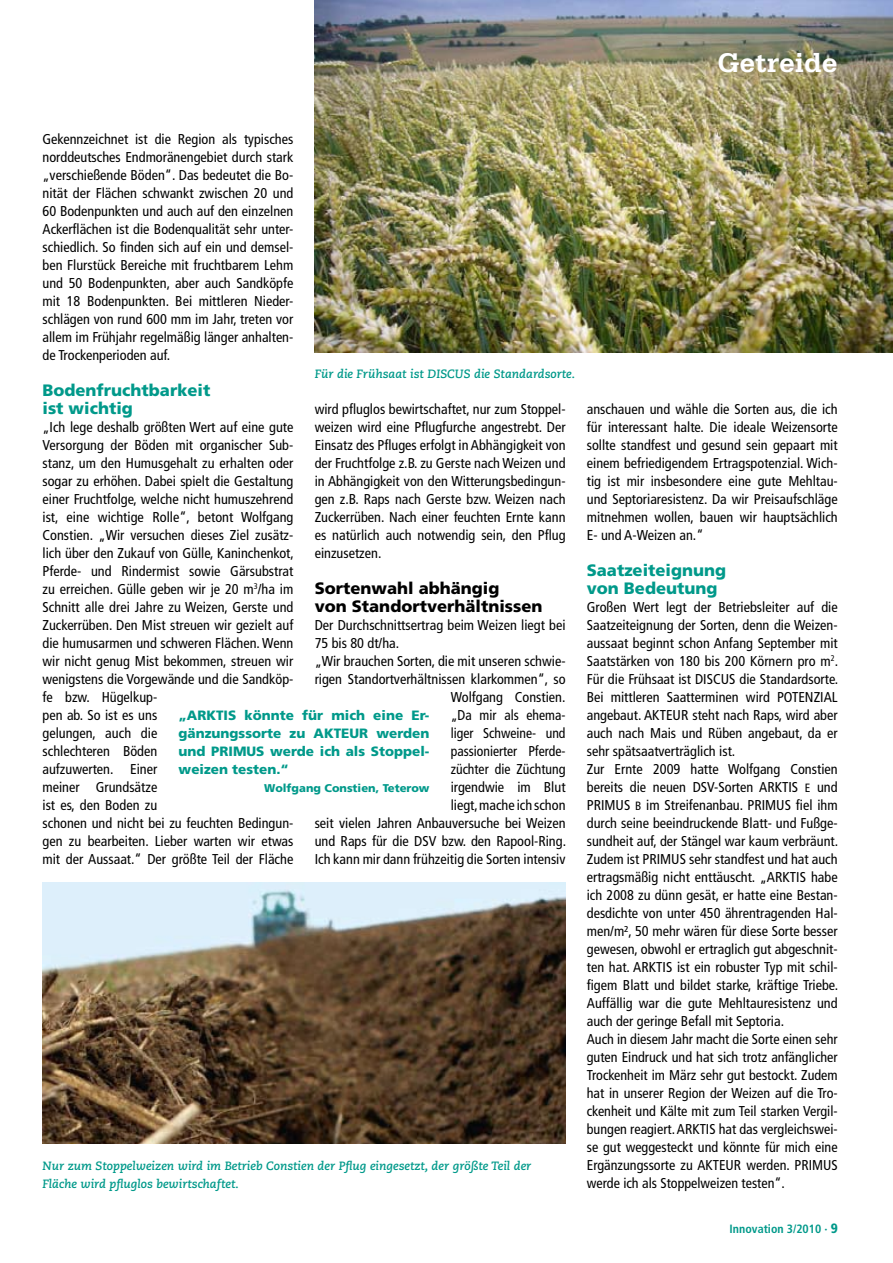
<style>
.page{position:relative;width:893px;height:1263px;background:#fff}
.page>*{position:absolute;margin:0;border:0;box-sizing:border-box;transform-origin:0 0}
.t1{font:700 28.5px "Serifa";color:#fff}
.t2{font:900 16.5px/18px "Frutiger";color:#00998a}
.t3{font:900 16.5px/18px "Frutiger";color:#000}
.t4{font:condensed 14.25px/18px "Frutiger";color:#000;text-align:justify}
.t5{font:condensed 14.25px "Frutiger";color:#000;scale:.96 1}
.t6{font:900 13.5px/18px "Frutiger";color:#00998a;text-align:justify}
.t7{font:italic 700 12px/18px "Caecilia";color:#00998a}
.t8{font:700 condensed 12px "Frutiger";color:#00998a}
.t9{font:900 11.25px "Frutiger";color:#00998a}
.s1{font-size:12px}
.s2{font-weight:900;font-size:13.5px}
</style>
<div class="page">
<img style="left:315px;top:0;width:578px;height:353px">
<img style="left:43px;top:882px;width:523px;height:261px">
<h1 class="t1" style="left:717px;top:46px;width:122px">Getreide</h1>
<p class="t4" style="left:43px;top:130px;width:252px">Gekennzeichnet ist die Region als typisches norddeutsches Endmoränengebiet durch stark „verschießende Böden“. Das bedeutet die Bo&shy;nität der Flächen schwankt zwischen 20 und 60 Bodenpunkten und auch auf den einzelnen Ackerflächen ist die Bodenqualität sehr unter&shy;schiedlich. So finden sich auf ein und demsel&shy;ben Flurstück Bereiche mit fruchtbarem Lehm und 50 Bodenpunkten, aber auch Sandköpfe mit 18 Bodenpunkten. Bei mittleren Nieder&shy;schlägen von rund 600 mm im Jahr, treten vor allem im Frühjahr regelmäßig länger anhalten&shy;de Trockenperioden auf.</p>
<p class="t2" style="left:43px;top:381px;width:169px">Bodenfruchtbarkeit ist wichtig</p>
<p class="t4" style="left:43px;top:418px;width:253px;text-align:left">„Ich lege deshalb größten Wert auf eine gute Versorgung der Böden mit organischer Sub&shy;stanz, um den Humusgehalt zu erhalten oder sogar zu erhöhen. Dabei spielt die Gestaltung einer Fruchtfolge, welche nicht humuszehrend ist, eine wichtige Rolle“, betont Wolfgang Constien. „Wir versuchen dieses Ziel zusätz&shy;lich über den Zukauf von Gülle, Kaninchenkot, Pferde- und Rindermist sowie Gärsubstrat zu erreichen. Gülle geben wir je 20 m<sup>3</sup>/ha im Schnitt alle drei Jahre zu Weizen, Gerste und Zuckerrüben. Den Mist streuen wir gezielt auf die humusarmen und schweren Flächen. Wenn wir nicht genug Mist bekommen, streuen wir wenigstens die Vorgewände und die Sandköp&shy;fe bzw. Hügelkup-<br>pen ab. So ist es uns<br>gelungen, auch die<br>schlechteren Böden<br>aufzuwerten. Einer<br>meiner Grundsätze<br>ist es, den Boden zu<br>schonen und nicht bei zu feuchten Bedingun&shy;gen zu bearbeiten. Lieber warten wir etwas mit der Aussaat.“ Der größte Teil der Fläche</p>
<p class="t7" style="left:315px;top:365px;width:262px">Für die Frühsaat ist DISCUS die Standardsorte.</p>
<p class="t4" style="left:315px;top:400px;width:252px">wird pfluglos bewirtschaftet, nur zum Stoppel&shy;weizen wird eine Pflugfurche angestrebt. Der Einsatz des Pfluges erfolgt in Abhängigkeit von der Fruchtfolge z.B. zu Gerste nach Weizen und in Abhängigkeit von den Witterungsbedingun&shy;gen z.B. Raps nach Gerste bzw. Weizen nach Zuckerrüben. Nach einer feuchten Ernte kann es natürlich auch notwendig sein, den Pflug einzusetzen.</p>
<p class="t3" style="left:315px;top:579px;width:229px">Sortenwahl abhängig<br>von Standortverhältnissen</p>
<p class="t4" style="left:315px;top:616px;width:252px">Der Durchschnittsertrag beim Weizen liegt bei</p>
<p class="t4" style="left:315px;top:634px;width:86px">75 bis 80 dt/ha.</p>
<p class="t4" style="left:315px;top:652px;width:252px">„Wir brauchen Sorten, die mit unseren schwie-</p>
<p class="t4" style="left:315px;top:670px;width:252px">rigen Standortverhältnissen klarkommen“, so</p>
<p class="t4" style="left:451px;top:688px;width:116px">Wolfgang Constien.</p>
<p class="t5" style="left:451px;top:707px;width:121px">„Da mir als ehema-</p>
<p class="t5" style="left:451px;top:725px;width:121px">liger Schweine- und</p>
<p class="t5" style="left:451px;top:743px;width:120px">passionierter Pferde-</p>
<p class="t5" style="left:451px;top:761px;width:121px">züchter die Züchtung</p>
<p class="t4" style="left:451px;top:778px;width:116px">irgendwie im Blut</p>
<p class="t4" style="left:451px;top:796px;width:116px">liegt, mache ich schon</p>
<p class="t4" style="left:315px;top:814px;width:252px">seit vielen Jahren Anbauversuche bei Weizen</p>
<p class="t4" style="left:315px;top:832px;width:253px">und Raps für die DSV bzw. den Rapool-Ring.</p>
<p class="t4" style="left:315px;top:850px;width:252px">Ich kann mir dann frühzeitig die Sorten intensiv</p>
<p class="t6" style="left:179px;top:706px;width:252px">„ARKTIS könnte für mich eine Er&shy;gänzungssorte zu AKTEUR werden und PRIMUS werde ich als Stoppel&shy;weizen testen.“</p>
<p class="t9" style="left:264px;top:781px;width:167px">Wolfgang Constien, Teterow</p>
<p class="t7" style="left:43px;top:1157px;width:490px">Nur zum Stoppelweizen wird im Betrieb Constien der Pflug eingesetzt, der größte Teil der<br>Fläche wird pfluglos bewirtschaftet.</p>
<p class="t4" style="left:587px;top:400px;width:252px">anschauen und wähle die Sorten aus, die ich für interessant halte. Die ideale Weizensorte sollte standfest und gesund sein gepaart mit einem befriedigendem Ertragspotenzial. Wich&shy;tig ist mir insbesondere eine gute Mehltau&shy;und Septoriaresistenz. Da wir Preisaufschläge mitnehmen wollen, bauen wir hauptsächlich E- und A-Weizen an.“</p>
<p class="t2" style="left:587px;top:561px;width:141px">Saatzeiteignung von Bedeutung</p>
<p class="t4" style="left:587px;top:598px;width:253px;text-align:left">Großen Wert legt der Betriebsleiter auf die Saatzeiteignung der Sorten, denn die Weizen&shy;aussaat beginnt schon Anfang September mit Saatstärken von 180 bis 200 Körnern pro m<sup>2</sup>.<br>Für die Frühsaat ist DISCUS die Standardsorte.<br>Bei mittleren Saatterminen wird POTENZIAL angebaut. AKTEUR steht nach Raps, wird aber auch nach Mais und Rüben angebaut, da er sehr spätsaatverträglich ist.<br>Zur Ernte 2009 hatte Wolfgang Constien bereits die neuen DSV-Sorten ARKTIS <span class="s1">E</span> und PRIMUS <span class="s1">B</span> im Streifenanbau. PRIMUS fiel ihm durch seine beeindruckende Blatt- und Fußge&shy;sundheit auf, der Stängel war kaum verbräunt.<br>Zudem ist PRIMUS sehr standfest und hat auch ertragsmäßig nicht enttäuscht. „ARKTIS habe ich 2008 zu dünn gesät, er hatte eine Bestan&shy;desdichte von unter 450 ährentragenden Hal&shy;men/m², 50 mehr wären für diese Sorte besser gewesen, obwohl er ertraglich gut abgeschnit&shy;ten hat. ARKTIS ist ein robuster Typ mit schil&shy;figem Blatt und bildet starke, kräftige Triebe.<br>Auffällig war die gute Mehltauresistenz und auch der geringe Befall mit Septoria.<br>Auch in diesem Jahr macht die Sorte einen sehr guten Eindruck und hat sich trotz anfänglicher Trockenheit im März sehr gut bestockt. Zudem hat in unserer Region der Weizen auf die Tro&shy;ckenheit und Kälte mit zum Teil starken Vergil&shy;bungen reagiert. ARKTIS hat das vergleichswei&shy;se gut weggesteckt und könnte für mich eine Ergänzungssorte zu AKTEUR werden. PRIMUS werde ich als Stoppelweizen testen“.</p>
<p class="t8" style="left:730px;top:1222px;width:110px">Innovation 3/2010 · <span class="s2">9</span></p>
</div>
